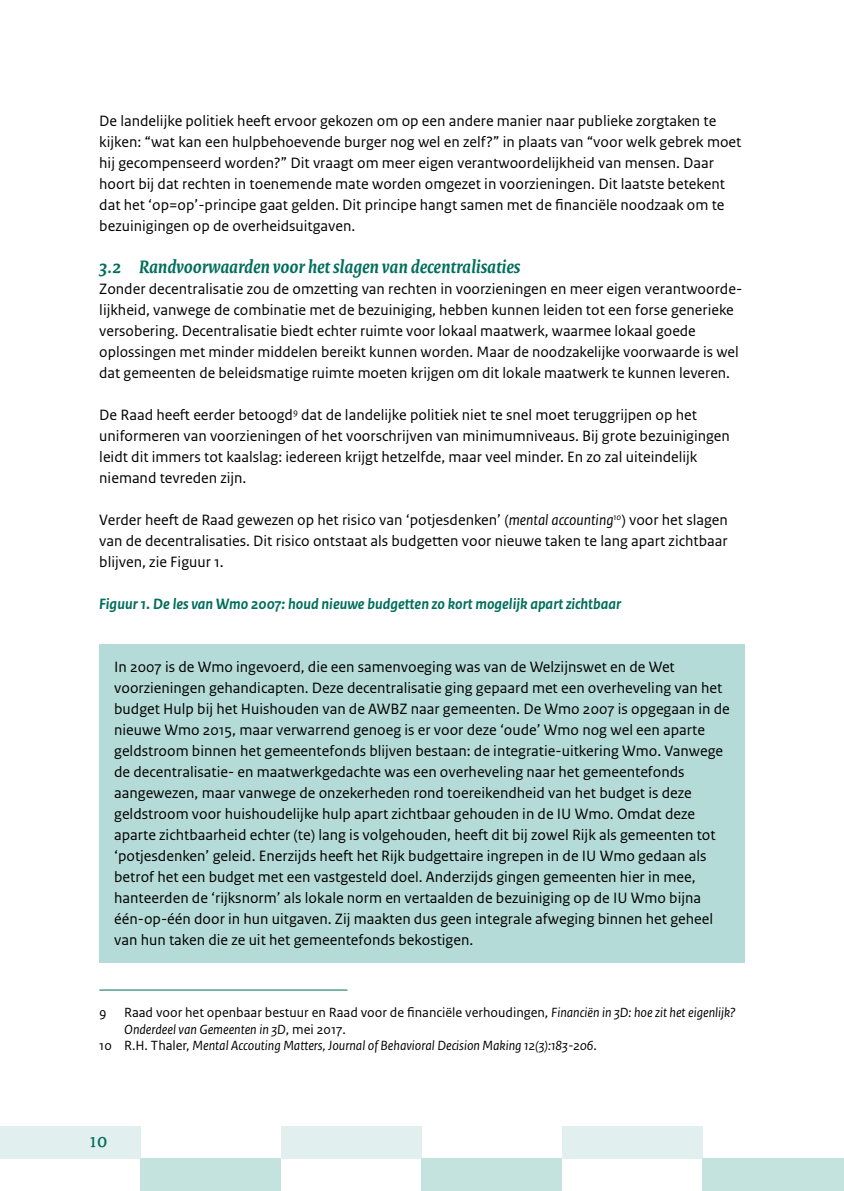
<style>
.page{position:relative;width:844px;height:1191px;background:#fff}
.page>*{position:absolute;margin:0;border:0;box-sizing:border-box;transform-origin:0 0}
.t1{font:21px "Rijksoverheid Serif";color:#006e5c}
.Tussenkop{font:italic 700 19.25px "Rijksoverheid Serif";color:#006e5c}
.Brood_9_pt{font:15.75px/21px "Rijksoverheid Sans Text";color:#000}
.kadertekst_brood{font:15.75px/21px "Rijksoverheid Sans Text";color:#000}
.Brood_9_pt-2{font:italic 700 15.75px "Rijksoverheid Sans Text";color:#006e5c}
.Voetnoot{font:14px/16.8px "Rijksoverheid Sans Text";color:#000}
.Voetnoot-2{font:italic 14px "Rijksoverheid Sans Text";color:#000}
.s1{font-style:italic}
.s2{font-style:normal}
</style>
<div class="page">
<div style="left:0;top:1126px;width:141px;height:32px;background:#e1f0ee"></div>
<div style="left:281px;top:1126px;width:140px;height:32px;background:#e1f0ee"></div>
<div style="left:562px;top:1126px;width:140px;height:32px;background:#e1f0ee"></div>
<div style="left:140px;top:1158px;width:141px;height:33px;background:#c4e3df"></div>
<div style="left:421px;top:1158px;width:141px;height:33px;background:#c4e3df"></div>
<div style="left:702px;top:1158px;width:141px;height:33px;background:#c4e3df"></div>
<div style="left:99px;top:644px;width:645px;height:319px;background:#b4dbd7"></div>
<hr style="left:99px;top:989px;width:248px;height:1px;background:#006e5c">
<p class="Brood_9_pt" style="left:99px;top:111px;width:643px">De landelijke politiek heeft ervoor gekozen om op een andere manier naar publieke zorgtaken te kijken: “wat kan een hulpbehoevende burger nog wel en zelf?” in plaats van “voor welk gebrek moet hij gecompenseerd worden?” Dit vraagt om meer eigen verantwoordelijkheid van mensen. Daar hoort bij dat rechten in toenemende mate worden omgezet in voorzieningen. Dit laatste betekent dat het ‘op=op’-principe gaat gelden. Dit principe hangt samen met de financiële noodzaak om te bezuinigingen op de overheidsuitgaven.</p>
<p class="Tussenkop" style="left:99px;top:255px;width:422px">3.2 Randvoorwaarden voor het slagen van decentralisaties</p>
<p class="Brood_9_pt" style="left:99px;top:279px;width:642px">Zonder decentralisatie zou de omzetting van rechten in voorzieningen en meer eigen verantwoorde&shy;lijkheid, vanwege de combinatie met de bezuiniging, hebben kunnen leiden tot een forse generieke versobering. Decentralisatie biedt echter ruimte voor lokaal maatwerk, waarmee lokaal goede oplossingen met minder middelen bereikt kunnen worden. Maar de noodzakelijke voorwaarde is wel dat gemeenten de beleidsmatige ruimte moeten krijgen om dit lokale maatwerk te kunnen leveren.</p>
<p class="Brood_9_pt" style="left:99px;top:405px;width:632px">De Raad heeft eerder betoogd<sup>9</sup> dat de landelijke politiek niet te snel moet teruggrijpen op het uniformeren van voorzieningen of het voorschrijven van minimumniveaus. Bij grote bezuinigingen leidt dit immers tot kaalslag: iedereen krijgt hetzelfde, maar veel minder. En zo zal uiteindelijk niemand tevreden zijn.</p>
<p class="Brood_9_pt" style="left:99px;top:510px;width:630px;text-align:justify">Verder heeft de Raad gewezen op het risico van ‘potjesdenken’ (<span class="s1">mental accounting</span><sup>10</sup>) voor het slagen van de decentralisaties. Dit risico ontstaat als budgetten voor nieuwe taken te lang apart zichtbaar blijven, zie Figuur 1.</p>
<p class="Brood_9_pt-2" style="left:99px;top:595px;width:523px">Figuur 1. De les van Wmo 2007: houd nieuwe budgetten zo kort mogelijk apart zichtbaar</p>
<p class="kadertekst_brood" style="left:114px;top:657px;width:617px">In 2007 is de Wmo ingevoerd, die een samenvoeging was van de Welzijnswet en de Wet voorzieningen gehandicapten. Deze decentralisatie ging gepaard met een overheveling van het budget Hulp bij het Huishouden van de AWBZ naar gemeenten. De Wmo 2007 is opgegaan in de nieuwe Wmo 2015, maar verwarrend genoeg is er voor deze ‘oude’ Wmo nog wel een aparte geldstroom binnen het gemeentefonds blijven bestaan: de integratie-uitkering Wmo. Vanwege de decentralisatie- en maatwerkgedachte was een overheveling naar het gemeentefonds aangewezen, maar vanwege de onzekerheden rond toereikendheid van het budget is deze geldstroom voor huishoudelijke hulp apart zichtbaar gehouden in de IU Wmo. Omdat deze aparte zichtbaarheid echter (te) lang is volgehouden, heeft dit bij zowel Rijk als gemeenten tot ‘potjesdenken’ geleid. Enerzijds heeft het Rijk budgettaire ingrepen in de IU Wmo gedaan als betrof het een budget met een vastgesteld doel. Anderzijds gingen gemeenten hier in mee, hanteerden de ‘rijksnorm’ als lokale norm en vertaalden de bezuiniging op de IU Wmo bijna één-op-één door in hun uitgaven. Zij maakten dus geen integrale afweging binnen het geheel van hun taken die ze uit het gemeentefonds bekostigen.</p>
<p class="Voetnoot" style="left:124px;top:1004px;width:613px;text-indent:-25px">9 Raad voor het openbaar bestuur en Raad voor de financiële verhoudingen, <span class="s1">Financiën in 3D: hoe zit het eigenlijk?<br>Onderdeel van Gemeenten in 3D</span>, mei 2017.</p>
<p class="Voetnoot-2" style="left:99px;top:1038px;width:499px"><span class="s2">10 R.H. Thaler,</span> Mental Accouting Matters, Journal of Behavioral Decision Making 12(3):183-206<span class="s2">.</span></p>
<h1 class="t1" style="left:89px;top:1127px;width:20px">10</h1>
</div>
